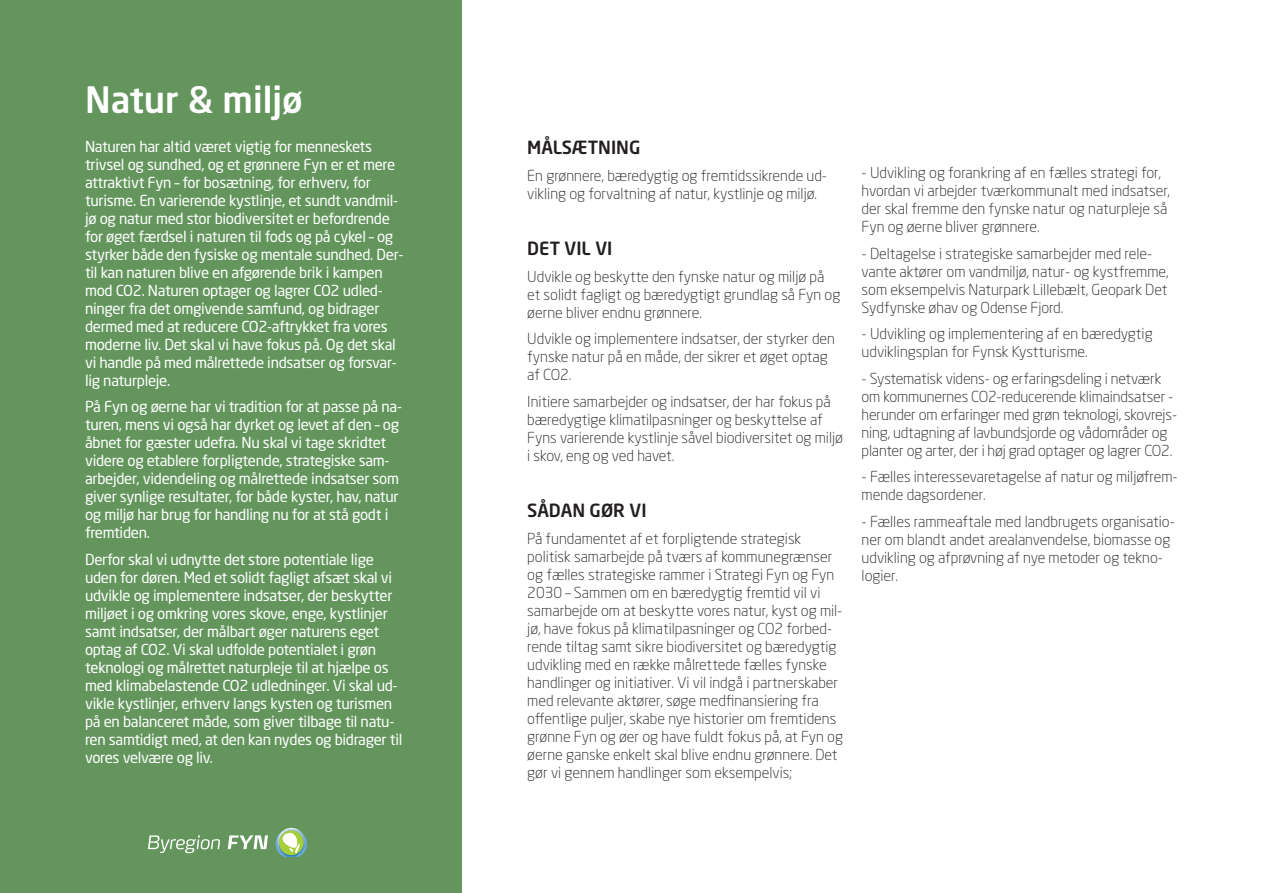
<style>
.page{position:relative;width:1263px;height:893px;background:#fff}
.page>*{position:absolute;margin:0;border:0;box-sizing:border-box;transform-origin:0 0}
.t1{font:500 36px "Neo Sans Std";color:#fff}
.Afsnitsformat_1{font:500 18px "Neo Sans Std";color:#231f20}
.t2{font:300 15px/18px "Neo Sans Std";color:#231f20}
.t3{font:15px/18px "Neo Sans Std";letter-spacing:-.02em;color:#fff}
</style>
<div class="page">
<div style="left:0;top:0;width:461px;height:893px;background:#63955d"></div>
<svg style="left:148px;top:835px;width:72px;height:18px"></svg>
<svg style="left:228px;top:835px;width:40px;height:14px"></svg>
<svg style="left:275px;top:828px;width:32px;height:29px"></svg>
<p class="t1" style="left:85px;top:77px;width:219px">Natur &amp; miljø</p>
<p class="t3" style="left:85px;top:137px;width:320px">Naturen har altid været vigtig for menneskets trivsel og sundhed, og et grønnere Fyn er et mere attraktivt Fyn – for bosætning, for erhverv, for turisme. En varierende kystlinje, et sundt vandmil&shy;jø og natur med stor biodiversitet er befordrende for øget færdsel i naturen til fods og på cykel – og styrker både den fysiske og mentale sundhed. Der&shy;til kan naturen blive en afgørende brik i kampen mod CO2. Naturen optager og lagrer CO2 udled&shy;ninger fra det omgivende samfund, og bidrager dermed med at reducere CO2-aftrykket fra vores moderne liv. Det skal vi have fokus på. Og det skal vi handle på med målrettede indsatser og forsvar&shy;lig naturpleje.</p>
<p class="t3" style="left:85px;top:398px;width:318px">På Fyn og øerne har vi tradition for at passe på na&shy;turen, mens vi også har dyrket og levet af den – og åbnet for gæster udefra. Nu skal vi tage skridtet videre og etablere forpligtende, strategiske sam&shy;arbejder, videndeling og målrettede indsatser som giver synlige resultater, for både kyster, hav, natur og miljø har brug for handling nu for at stå godt i fremtiden.</p>
<p class="t3" style="left:85px;top:550px;width:319px">Derfor skal vi udnytte det store potentiale lige uden for døren. Med et solidt fagligt afsæt skal vi udvikle og implementere indsatser, der beskytter miljøet i og omkring vores skove, enge, kystlinjer samt indsatser, der målbart øger naturens eget optag af CO2. Vi skal udfolde potentialet i grøn teknologi og målrettet naturpleje til at hjælpe os med klimabelastende CO2 udledninger. Vi skal ud&shy;vikle kystlinjer, erhverv langs kysten og turismen på en balanceret måde, som giver tilbage til natu&shy;ren samtidigt med, at den kan nydes og bidrager til vores velvære og liv.</p>
<p class="Afsnitsformat_1" style="left:527px;top:136px;width:115px">MÅLSÆTNING</p>
<p class="t2" style="left:527px;top:166px;width:301px">En grønnere, bæredygtig og fremtidssikrende ud&shy;vikling og forvaltning af natur, kystlinje og miljø.</p>
<p class="Afsnitsformat_1" style="left:527px;top:237px;width:87px">DET VIL VI</p>
<p class="t2" style="left:527px;top:267px;width:315px">Udvikle og beskytte den fynske natur og miljø på et solidt fagligt og bæredygtigt grundlag så Fyn og øerne bliver endnu grønnere.</p>
<p class="t2" style="left:527px;top:330px;width:309px">Udvikle og implementere indsatser, der styrker den fynske natur på en måde, der sikrer et øget optag af CO2.</p>
<p class="t2" style="left:527px;top:392px;width:317px">Initiere samarbejder og indsatser, der har fokus på bæredygtige klimatilpasninger og beskyttelse af Fyns varierende kystlinje såvel biodiversitet og miljø i skov, eng og ved havet.</p>
<p class="Afsnitsformat_1" style="left:527px;top:499px;width:121px">SÅDAN GØR VI</p>
<p class="t2" style="left:527px;top:529px;width:317px">På fundamentet af et forpligtende strategisk politisk samarbejde på tværs af kommunegrænser og fælles strategiske rammer i Strategi Fyn og Fyn 2030 – Sammen om en bæredygtig fremtid vil vi samarbejde om at beskytte vores natur, kyst og mil&shy;jø, have fokus på klimatilpasninger og CO2 forbed&shy;rende tiltag samt sikre biodiversitet og bæredygtig udvikling med en række målrettede fælles fynske handlinger og initiativer. Vi vil indgå i partnerskaber med relevante aktører, søge medfinansiering fra offentlige puljer, skabe nye historier om fremtidens grønne Fyn og øer og have fuldt fokus på, at Fyn og øerne ganske enkelt skal blive endnu grønnere. Det gør vi gennem handlinger som eksempelvis;</p>
<p class="t2" style="left:862px;top:164px;width:310px">- Udvikling og forankring af en fælles strategi for, hvordan vi arbejder tværkommunalt med indsatser, der skal fremme den fynske natur og naturpleje så Fyn og øerne bliver grønnere.</p>
<p class="t2" style="left:862px;top:244px;width:309px">- Deltagelse i strategiske samarbejder med rele&shy;vante aktører om vandmiljø, natur- og kystfremme, som eksempelvis Naturpark Lillebælt, Geopark Det Sydfynske øhav og Odense Fjord.</p>
<p class="t2" style="left:862px;top:325px;width:293px">- Udvikling og implementering af en bæredygtig udviklingsplan for Fynsk Kystturisme.</p>
<p class="t2" style="left:862px;top:369px;width:317px">- Systematisk videns- og erfaringsdeling i netværk om kommunernes CO2-reducerende klimaindsatser - herunder om erfaringer med grøn teknologi, skovrejs&shy;ning, udtagning af lavbundsjorde og vådområder og planter og arter, der i høj grad optager og lagrer CO2.</p>
<p class="t2" style="left:862px;top:468px;width:318px">- Fælles interessevaretagelse af natur og miljøfrem&shy;mende dagsordener.</p>
<p class="t2" style="left:862px;top:512px;width:315px">- Fælles rammeaftale med landbrugets organisatio&shy;ner om blandt andet arealanvendelse, biomasse og udvikling og afprøvning af nye metoder og tekno&shy;logier.</p>
</div>
